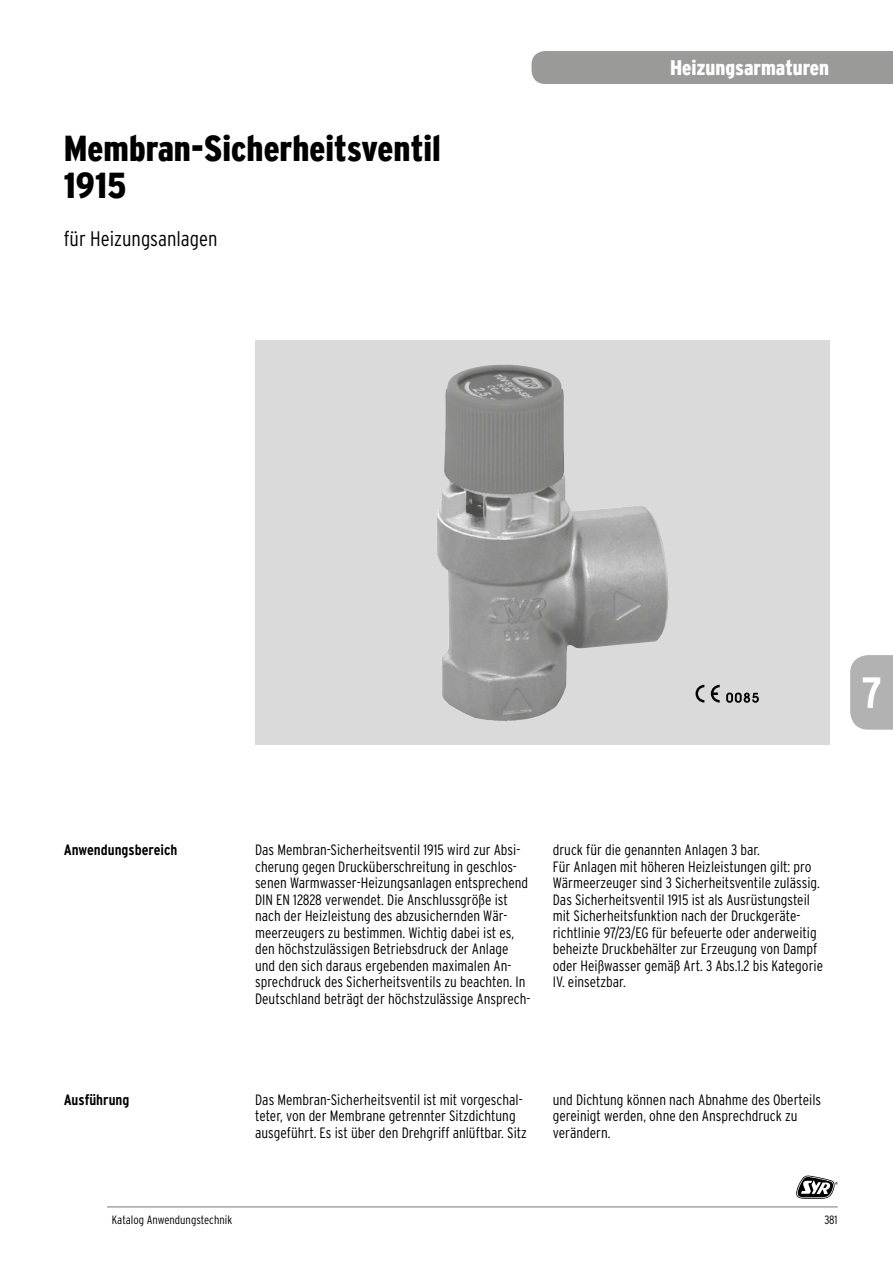
<style>
.page{position:relative;width:893px;height:1263px;background:#fff}
.page>*{position:absolute;margin:0;border:0;box-sizing:border-box;transform-origin:0 0}
.t1{font:700 condensed 43.8px "Interstate";color:#fff}
.t2{font:900 condensed 36px/37.5px "Interstate";color:#000}
.t3{font:300 condensed 21px "Interstate";color:#000}
.t4{font:900 condensed 21px "Interstate";color:#fff}
.t5{font:300 condensed 15px/16.5px "Interstate";color:#000}
.t6{font:700 condensed 15px "Interstate";color:#000}
.t7{font:300 condensed 12px "Interstate";color:#000}
</style>
<div class="page">
<svg style="left:255px;top:340px;width:574px;height:404px;background:#cecece"></svg>
<svg style="left:711px;top:685px;width:9px;height:17px"></svg>
<svg style="left:695px;top:685px;width:9px;height:17px"></svg>
<svg style="left:726px;top:693px;width:33px;height:10px"></svg>
<img style="left:437px;top:365px;width:66px;height:340px">
<svg style="left:796px;top:1175px;width:42px;height:24px"></svg>
<hr style="left:107px;top:1206px;width:731px;height:1px;background:#000">
<div style="left:531px;top:51px;width:362px;height:33px;background:#9a9a99"></div>
<svg style="left:850px;top:655px;width:43px;height:75px;background:#b6b5b5"></svg>
<h2 class="t2" style="left:64px;top:129px;width:379px">Membran-Sicherheitsventil<br>1915</h2>
<h3 class="t3" style="left:64px;top:226px;width:155px">für Heizungsanlagen</h3>
<h3 class="t4" style="left:670px;top:56px;width:161px">Heizungsarmaturen</h3>
<h1 class="t1" style="left:862px;top:666px;width:22px">7</h1>
<p class="t6" style="left:64px;top:841px;width:115px">Anwendungsbereich</p>
<p class="t6" style="left:64px;top:1090px;width:67px">Ausführung</p>
<p class="t5" style="left:255px;top:842px;width:277px">Das Membran-Sicherheitsventil 1915 wird zur Absi&shy;cherung gegen Drucküberschreitung in geschlos&shy;senen Warmwasser-Heizungsanlagen entsprechend DIN EN 12828 verwendet. Die Anschlussgröße ist nach der Heizleistung des abzusichernden Wär&shy;meerzeugers zu bestimmen. Wichtig dabei ist es, den höchstzulässigen Betriebsdruck der Anlage und den sich daraus ergebenden maximalen An&shy;sprechdruck des Sicherheitsventils zu beachten. In Deutschland beträgt der höchstzulässige Ansprech-</p>
<p class="t5" style="left:553px;top:842px;width:272px">druck für die genannten Anlagen 3 bar.<br>Für Anlagen mit höheren Heizleistungen gilt: pro Wärmeerzeuger sind 3 Sicherheitsventile zulässig.<br>Das Sicherheitsventil 1915 ist als Ausrüstungsteil mit Sicherheitsfunktion nach der Druckgeräte&shy;richtlinie 97/23/EG für befeuerte oder anderweitig beheizte Druckbehälter zur Erzeugung von Dampf oder Heißwasser gemäß Art. 3 Abs.1.2 bis Kategorie IV. einsetzbar.</p>
<p class="t5" style="left:255px;top:1091px;width:273px">Das Membran-Sicherheitsventil ist mit vorgeschal&shy;teter, von der Membrane getrennter Sitzdichtung ausgeführt. Es ist über den Drehgriff anlüftbar. Sitz</p>
<p class="t5" style="left:553px;top:1091px;width:270px">und Dichtung können nach Abnahme des Oberteils gereinigt werden, ohne den Ansprechdruck zu verändern.</p>
<p class="t7" style="left:112px;top:1212px;width:122px">Katalog Anwendungstechnik</p>
<p class="t7" style="left:824px;top:1212px;width:15px">381</p>
</div>
